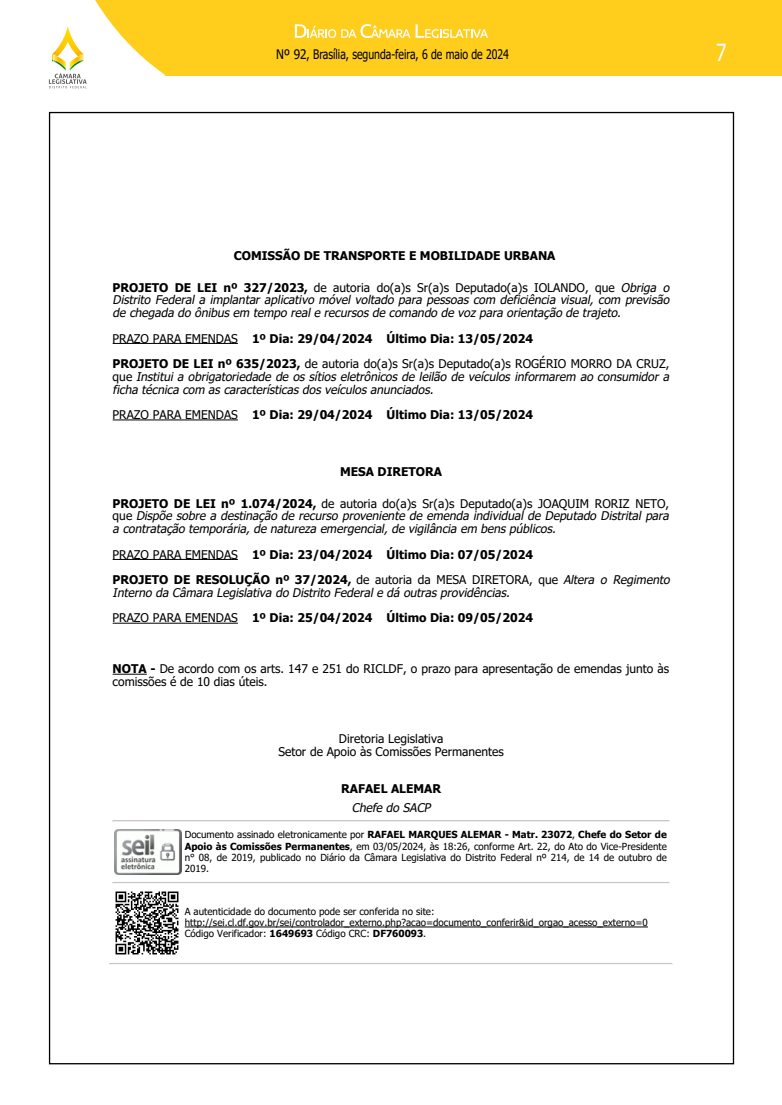
<style>
.page{position:relative;width:782px;height:1105px;background:#fff}
.page>*{position:absolute;margin:0;border:0;box-sizing:border-box;transform-origin:0 0}
.t1{font:23.6px "Tahoma";color:#fff;scale:.8 1}
.t2{font:13.1px "Tahoma";color:#000;scale:.9 1}
.t3{font:italic 12px/12.8px "Tahoma";color:#000}
.t4{font:12px/12.7px "Tahoma";color:#000}
.t5{font:700 12px/25.5px "Tahoma";color:#000}
.t6{font:9.8px/11.3px "Tahoma";color:#000;text-align:justify}
.s1{font-weight:700;font-style:normal}
.s2{font-style:normal}
.s3{font-weight:700}
.s4{font-weight:400}
.s5{font-weight:400;font-style:italic}
</style>
<div class="page">
<div style="left:0;top:0;width:781px;height:75px;background:#ffcd1c"></div>
<svg style="left:0;top:0;width:165px;height:89px"></svg>
<svg style="left:295px;top:24px;width:193px;height:14px"></svg>
<svg style="left:113px;top:820px;width:556px;height:2px"></svg>
<svg style="left:113px;top:882px;width:556px;height:1px"></svg>
<svg style="left:110px;top:963px;width:562px;height:1px"></svg>
<hr style="left:113px;top:343px;width:125px;height:1px;background:#000">
<hr style="left:113px;top:420px;width:125px;height:1px;background:#000">
<hr style="left:113px;top:559px;width:125px;height:1px;background:#000">
<hr style="left:113px;top:623px;width:125px;height:1px;background:#000">
<hr style="left:113px;top:674px;width:34px;height:1px;background:#000">
<img style="left:115px;top:829px;width:67px;height:45px">
<img style="left:115px;top:891px;width:64px;height:64px">
<hr style="left:185px;top:927px;width:462px;height:1px;background:#000">
<p class="t2" style="left:276px;top:46px;width:260px">Nº 92, Brasília, segunda-feira, 6 de maio de 2024</p>
<h1 class="t1" style="left:715px;top:36px;width:14px">7</h1>
<p class="t5" style="left:234px;top:244px;width:323px">COMISSÃO DE TRANSPORTE E MOBILIDADE URBANA</p>
<p class="t3" style="left:113px;top:282px;width:561px;text-align:justify"><span class="s1">PROJETO DE LEI nº 327/2023,</span> <span class="s2">de autoria do(a)s Sr(a)s Deputado(a)s IOLANDO, que</span> Obriga o Distrito Federal a implantar aplicativo móvel voltado para pessoas com deficiência visual, com previsão de chegada do ônibusem tempo reale recursosde comando de vozpara orientação de trajeto.</p>
<p class="t4" style="left:113px;top:326px;width:558px;line-height:25.5px">PRAZO PARA EMENDAS <span class="s3">1º Dia: 29/04/2024 Último Dia: 13/05/2024<br>PROJETO DE LEI nº 635/2023,</span> de autoria do(a)s Sr(a)s Deputado(a)s ROGÉRIO MORRO DA CRUZ,</p>
<p class="t3" style="left:113px;top:371px;width:561px"><span class="s2">q u e</span> Institui a obrigatoriedade de os sítios eletrônicos de leilão de veículos informarem ao consumidor a ficha técnica com ascaracterísticasdosveículosanunciados.</p>
<p class="t5" style="left:113px;top:403px;width:421px"><span class="s4">PRAZO PARA EMENDAS</span> 1º Dia: 29/04/2024 Último Dia: 13/05/2024</p>
<p class="t5" style="left:340px;top:460px;width:103px">MESA DIRETORA</p>
<p class="t3" style="left:113px;top:498px;width:560px"><span class="s1">PROJETO DE LEI nº 1.074/2024,</span> <span class="s2">de autoria do(a)s Sr(a)s Deputado(a)s JOAQUIM RORIZ NETO, q u e</span> Dispõe sobre a destinação de recurso proveniente de emenda individual de Deputado Distrital para a contratação temporária,de natureza emergencial,de vigilância em benspúblicos.</p>
<p class="t5" style="left:113px;top:542px;width:561px"><span class="s4">PRAZO PARA EMENDAS</span> 1º Dia: 23/04/2024 Último Dia: 07/05/2024<br>PROJETO DE RESOLUÇÃO nº 37/2024, <span class="s4">de autoria da MESA DIRETORA, que</span> <span class="s5">Altera o Regimento</span></p>
<p class="t3" style="left:113px;top:580px;width:421px;line-height:25.5px">Interno da Câmara Legislativa do Distrito Federale dá outrasprovidências.<br><span class="s2">PRAZO PARA EMENDAS</span> <span class="s1">1º Dia: 25/04/2024 Último Dia: 09/05/2024</span></p>
<p class="t4" style="left:113px;top:663px;width:557px"><span class="s3">NOTA -</span> De acordo com os arts. 147 e 251 do RICLDF, o prazo para apresentação de emendas junto às comissões é de 10 dias úteis.</p>
<p class="t4" style="left:278px;top:733px;width:227px;text-align:center">Diretoria Legislativa<br>Setor de Apoio às Comissões Permanentes</p>
<p class="t5" style="left:341px;top:777px;width:101px">RAFAEL ALEMAR</p>
<p class="t3" style="left:351px;top:802px;width:83px">Chefe do SACP</p>
<p class="t6" style="left:185px;top:830px;width:483px">Documento assinado eletronicamente por <span class="s3">RAFAEL MARQUES ALEMAR - Matr. 23072</span>, <span class="s3">Chefe do Setor de Apoio às Comissões Permanentes</span>, em 03/05/2024, às 18:26, conforme Art. 22, do Ato do Vice-Presidente n° 08, de 2019, publicado no Diário da Câmara Legislativa do Distrito Federal nº 214, de 14 de outubro de 2019.</p>
<p class="t6" style="left:185px;top:906px;width:464px;text-align:left">A autenticidade do documento pode ser conferida no site: http://sei.cl.df.gov.br/sei/controlador_externo.php?acao=documento_conferir&amp;id_orgao_acesso_externo=0<br>Código Verificador: <span class="s3">1649693</span> Código CRC: <span class="s3">DF760093</span>.</p>
</div>
